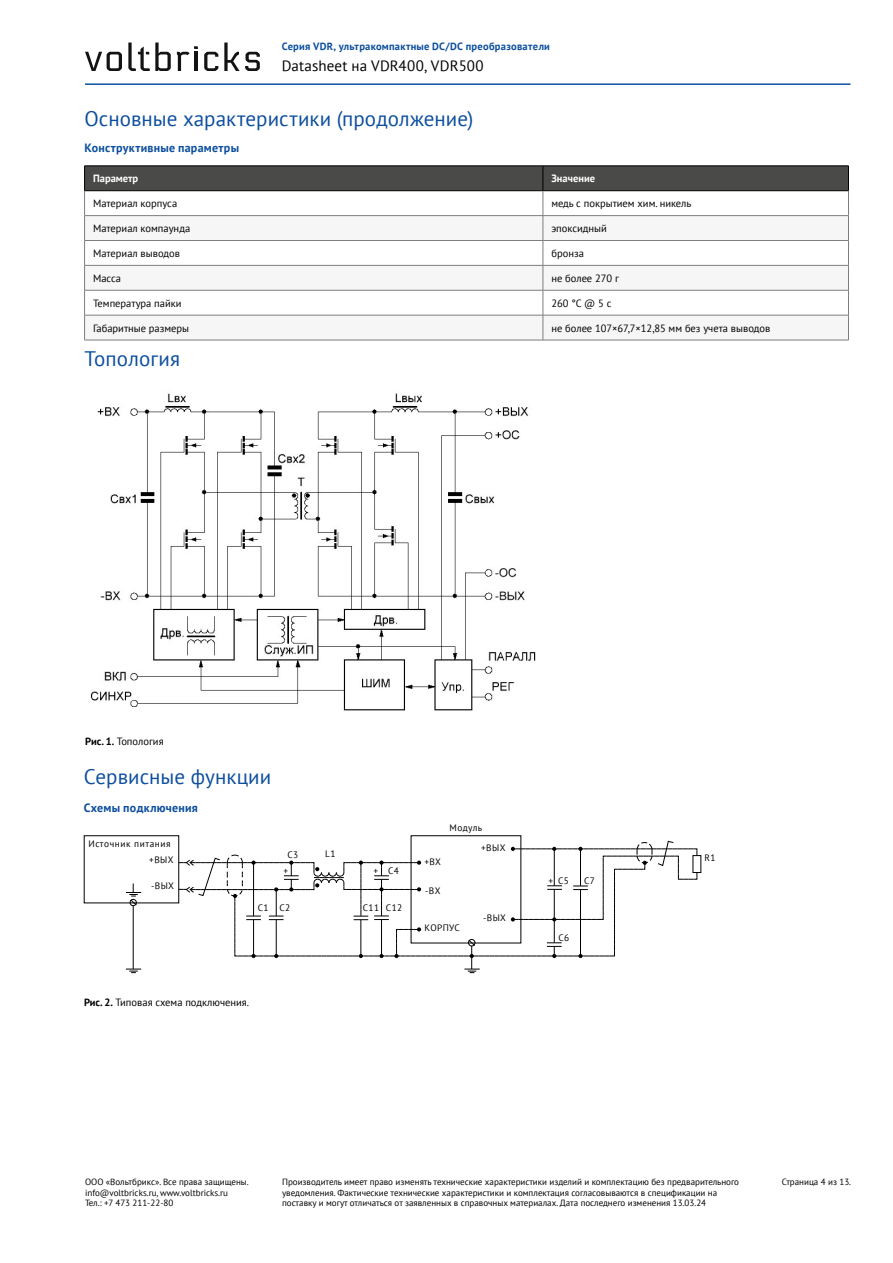
<style>
.page{position:relative;width:893px;height:1263px;background:#fff}
.page>*{position:absolute;margin:0;border:0;box-sizing:border-box;transform-origin:0 0}
.t1{font:21px "PT Sans";color:#0d4f9e}
.t2{font:15px "PT Sans";letter-spacing:.01em;color:#000}
.t3{font:700 12px "PT Sans";letter-spacing:.02em;color:#0d4f9e}
.t4{font:10.5px "PT Sans";color:#000}
.t5{font:700 10.5px "PT Sans";letter-spacing:.025em;color:#0d4f9e}
.t6{font:700 10.5px "PT Sans";color:#fff}
.t7{font:9.3px "PT Sans";letter-spacing:.04em;color:#000}
.t8{font:9.3px "PT Sans";letter-spacing:.06em;color:#000}
.t9{font:9px/10.8px "PT Sans";color:#000}
.s1{font-weight:700}
</style>
<div class="page">
<hr style="left:85px;top:83px;width:765px;height:2px;background:#0d4f9e">
<svg style="left:85px;top:52px;width:37px;height:19px"></svg>
<svg style="left:204px;top:52px;width:14px;height:19px"></svg>
<svg style="left:224px;top:43px;width:36px;height:28px"></svg>
<svg style="left:128px;top:43px;width:43px;height:28px"></svg>
<svg style="left:177px;top:46px;width:21px;height:25px"></svg>
<hr style="left:84px;top:340px;width:459px;height:1px;background:#7e7e7d">
<hr style="left:543px;top:340px;width:306px;height:1px;background:#7e7e7d">
<svg style="left:84px;top:166px;width:765px;height:174px"></svg>
<img style="left:90px;top:393px;width:446px;height:318px">
<div style="left:693px;top:855px;width:8px;height:18px;border:1px solid #000"></div>
<div style="left:130px;top:899px;width:7px;height:7px;border:1px solid #000;border-radius:50%"></div>
<hr style="left:133px;top:906px;width:1px;height:63px;background:#000">
<svg style="left:126px;top:969px;width:15px;height:4px"></svg>
<svg style="left:126px;top:883px;width:15px;height:22px"></svg>
<svg style="left:179px;top:841px;width:518px;height:132px"></svg>
<p class="t5" style="left:282px;top:40px;width:270px">Серия VDR, ультракомпактные DC/DC преобразователи</p>
<h2 class="t2" style="left:282px;top:57px;width:203px">Datasheet на VDR400, VDR500</h2>
<h1 class="t1" style="left:85px;top:105px;width:390px">Основные характеристики (продолжение)</h1>
<h3 class="t3" style="left:84px;top:140px;width:156px">Конструктивные параметры</h3>
<p class="t6" style="left:93px;top:172px;width:47px">Параметр</p>
<p class="t6" style="left:551px;top:172px;width:45px">Значение</p>
<p class="t4" style="left:93px;top:197px;width:86px">Материал корпуса</p>
<p class="t4" style="left:551px;top:197px;width:141px">медь с покрытием хим. никель</p>
<p class="t4" style="left:93px;top:222px;width:99px">Материал компаунда</p>
<p class="t4" style="left:551px;top:222px;width:57px">эпоксидный</p>
<p class="t4" style="left:93px;top:246px;width:89px">Материал выводов</p>
<p class="t4" style="left:551px;top:246px;width:34px">бронза</p>
<p class="t4" style="left:93px;top:271px;width:29px">Масса</p>
<p class="t4" style="left:551px;top:271px;width:69px">не более 270 г</p>
<p class="t4" style="left:93px;top:296px;width:90px">Температура пайки</p>
<p class="t4" style="left:551px;top:296px;width:62px">260 °C @ 5 с</p>
<p class="t4" style="left:93px;top:321px;width:98px">Габаритные размеры</p>
<p class="t4" style="left:551px;top:321px;width:221px">не более 107×67,7×12,85 мм без учета выводов</p>
<h1 class="t1" style="left:84px;top:346px;width:97px">Топология</h1>
<p class="t4" style="left:85px;top:735px;width:80px"><span class="s1">Рис. 1.</span> Топология</p>
<h1 class="t1" style="left:84px;top:763px;width:189px">Сервисные функции</h1>
<h3 class="t3" style="left:84px;top:800px;width:116px">Схемы подключения</h3>
<p class="t8" style="left:88px;top:837px;width:84px">Источник питания</p>
<p class="t7" style="left:325px;top:848px;width:12px">L1</p>
<p class="t7" style="left:287px;top:848px;width:12px">C3</p>
<p class="t7" style="left:149px;top:854px;width:26px">+ВЫХ</p>
<p class="t7" style="left:424px;top:856px;width:18px">+ВХ</p>
<p class="t7" style="left:425px;top:885px;width:17px">-ВХ</p>
<p class="t7" style="left:363px;top:901px;width:41px">C11 C12</p>
<p class="t7" style="left:388px;top:865px;width:12px">C4</p>
<p class="t7" style="left:284px;top:865px;width:6px">+</p>
<p class="t7" style="left:373px;top:865px;width:6px">+</p>
<p class="t7" style="left:151px;top:880px;width:24px">-ВЫХ</p>
<p class="t7" style="left:258px;top:901px;width:34px">C1 C2</p>
<p class="t7" style="left:450px;top:821px;width:34px">Модуль</p>
<p class="t7" style="left:481px;top:842px;width:26px">+ВЫХ</p>
<p class="t7" style="left:483px;top:912px;width:24px">-ВЫХ</p>
<p class="t4" style="left:84px;top:996px;width:167px"><span class="s1">Рис. 2.</span> Типовая схема подключения.</p>
<p class="t7" style="left:424px;top:921px;width:37px">КОРПУС</p>
<p class="t7" style="left:558px;top:875px;width:12px">С5</p>
<p class="t7" style="left:548px;top:875px;width:6px">+</p>
<p class="t7" style="left:584px;top:875px;width:12px">С7</p>
<p class="t7" style="left:558px;top:931px;width:12px">С6</p>
<p class="t7" style="left:705px;top:851px;width:13px">R1</p>
<p class="t9" style="left:85px;top:1176px;width:165px">ООО «Вольтбрикс». Все права защищены.</p>
<p class="t9" style="left:782px;top:1176px;width:71px">Страница 4 из 13.</p>
<p class="t9" style="left:85px;top:1187px;width:145px">info@voltbricks.ru, www.voltbricks.ru<br>Тел.: +7 473 211-22-80</p>
<p class="t9" style="left:282px;top:1176px;width:459px">Производитель имеет право изменять технические характеристики изделий и комплектацию без предварительного уведомления. Фактические технические характеристики и комплектация согласовываются в спецификации на поставку и могут отличаться от заявленных в справочных материалах. Дата последнего изменения 13.03.24</p>
</div>
